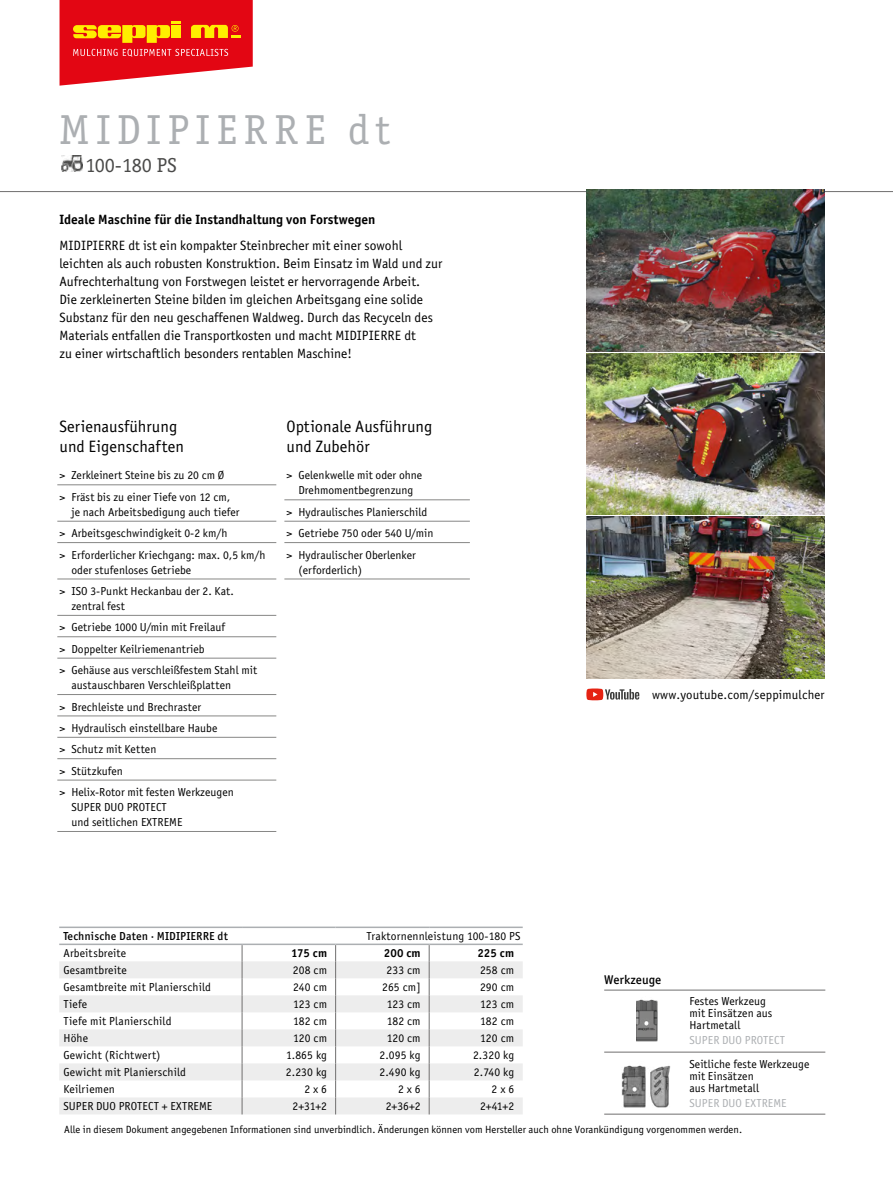
<style>
.page{position:relative;width:893px;height:1191px;background:#fff}
.page>*{position:absolute;margin:0;border:0;box-sizing:border-box;transform-origin:0 0}
.t1{font:42px "Officina Serif ITC";letter-spacing:.165em;color:#acafb2}
.t2{font:20.25px "Officina Serif ITC";color:#4a4a49}
.t3{font:16.5px/19.5px "Officina Sans Book ITC";color:#000}
.t4{font:13.5px/18px "Officina Sans Book ITC";color:#000}
.t5{font:13.5px "Officina Sans Bold ITC";color:#000}
.t6{font:12.75px "Officina Sans Book ITC";letter-spacing:.01em;color:#000}
.t7{font:12.75px "Officina Sans Medium ITC";color:#000}
.t8{font:11.55px/21.5px "Officina Sans Book ITC";color:#000}
.t9{font:11.55px "Officina Sans Book ITC";color:#acafb2}
.t10{font:11.55px "Officina Sans Medium ITC";letter-spacing:.01em;color:#000}
.t11{font:11.55px "Officina Sans Bold ITC";letter-spacing:.01em;color:#000}
.t12{font:10.5px "Officina Sans Book ITC";color:#000}
.s1{font-family:"Officina Sans Bold ITC"}
</style>
<div class="page">
<svg style="left:60px;top:0;width:193px;height:86px;background:#e93f30"></svg>
<hr style="left:0;top:191px;width:893px;height:1px;background:#706f6f">
<img style="left:586px;top:190px;width:239px;height:161px">
<img style="left:586px;top:517px;width:239px;height:161px">
<img style="left:586px;top:353px;width:238px;height:162px">
<svg style="left:586px;top:688px;width:53px;height:12px"></svg>
<hr style="left:604px;top:1113px;width:221px;height:1px;background:#706f6f">
<hr style="left:604px;top:1051px;width:221px;height:1px;background:#706f6f">
<img style="left:636px;top:999px;width:21px;height:43px">
<img style="left:621px;top:1065px;width:50px;height:43px">
<hr style="left:604px;top:989px;width:221px;height:1px;background:#706f6f">
<img style="left:62px;top:156px;width:21px;height:16px">
<hr style="left:57px;top:484px;width:219px;height:1px;background:#878786">
<hr style="left:57px;top:521px;width:219px;height:1px;background:#878786">
<hr style="left:57px;top:542px;width:219px;height:1px;background:#878786">
<hr style="left:57px;top:579px;width:219px;height:1px;background:#878786">
<hr style="left:57px;top:615px;width:219px;height:1px;background:#878786">
<hr style="left:57px;top:636px;width:219px;height:1px;background:#878786">
<hr style="left:57px;top:658px;width:219px;height:1px;background:#878786">
<hr style="left:57px;top:694px;width:219px;height:1px;background:#878786">
<hr style="left:57px;top:715px;width:219px;height:1px;background:#878786">
<hr style="left:57px;top:737px;width:219px;height:1px;background:#878786">
<hr style="left:57px;top:758px;width:219px;height:1px;background:#878786">
<hr style="left:57px;top:780px;width:219px;height:1px;background:#878786">
<hr style="left:57px;top:831px;width:219px;height:1px;background:#878786">
<hr style="left:284px;top:499px;width:186px;height:1px;background:#878786">
<hr style="left:284px;top:521px;width:186px;height:1px;background:#878786">
<hr style="left:284px;top:542px;width:186px;height:1px;background:#878786">
<hr style="left:284px;top:579px;width:186px;height:1px;background:#878786">
<svg style="left:59px;top:961px;width:464px;height:153px;fill:#ededed"></svg>
<svg style="left:429px;top:945px;width:1px;height:169px"></svg>
<svg style="left:242px;top:945px;width:1px;height:169px"></svg>
<svg style="left:335px;top:945px;width:1px;height:169px"></svg>
<hr style="left:59px;top:926px;width:183px;height:2px;background:#acafb2">
<hr style="left:242px;top:926px;width:94px;height:2px;background:#acafb2">
<hr style="left:336px;top:926px;width:93px;height:2px;background:#acafb2">
<hr style="left:429px;top:926px;width:94px;height:2px;background:#acafb2">
<hr style="left:59px;top:943px;width:183px;height:2px;background:#acafb2">
<hr style="left:242px;top:943px;width:94px;height:2px;background:#acafb2">
<hr style="left:336px;top:943px;width:93px;height:2px;background:#acafb2">
<hr style="left:429px;top:943px;width:94px;height:2px;background:#acafb2">
<h1 class="t1" style="left:59px;top:113px;width:333px">MIDIPIERRE dt</h1>
<h2 class="t2" style="left:85px;top:157px;width:93px">100-180 PS</h2>
<p class="t5" style="left:59px;top:214px;width:317px">Ideale Maschine für die Instandhaltung von Forstwegen</p>
<p class="t4" style="left:59px;top:237px;width:385px">MIDIPIERRE dt ist ein kompakter Steinbrecher mit einer sowohl leichten als auch robusten Konstruktion. Beim Einsatz im Wald und zur Aufrechterhaltung von Forstwegen leistet er hervorragende Arbeit.<br>Die zerkleinerten Steine bilden im gleichen Arbeitsgang eine solide Substanz für den neu geschaffenen Waldweg. Durch das Recyceln des Materials entfallen die Transportkosten und macht MIDIPIERRE dt<br>zu einer wirtschaftlich besonders rentablen Maschine!</p>
<h3 class="t3" style="left:59px;top:417px;width:126px">Serienausführung und Eigenschaften</h3>
<p class="t8" style="left:59px;top:465px;width:172px">&gt; Zerkleinert Steine bis zu 20 cm Ø &gt; Fräst bis zu einer Tiefe von 12 cm,</p>
<p class="t8" style="left:59px;top:501px;width:208px;text-indent:12px">je nach Arbeitsbedigung auch tiefer<br>&gt; Arbeitsgeschwindigkeit 0-2 km/h<br>&gt; Erforderlicher Kriechgang: max. 0,5 km/h</p>
<p class="t8" style="left:59px;top:559px;width:176px;text-indent:12px">oder stufenloses Getriebe<br>&gt; ISO 3-Punkt Heckanbau der 2. Kat.</p>
<p class="t8" style="left:59px;top:596px;width:199px;text-indent:12px">zentral fest<br>&gt; Getriebe 1000 U/min mit Freilauf<br>&gt; Doppelter Keilriemenantrieb<br>&gt; Gehäuse aus verschleißfestem Stahl mit</p>
<p class="t8" style="left:59px;top:675px;width:176px;text-indent:12px">austauschbaren Verschleißplatten &gt; Brechleiste und Brechraster<br>&gt; Hydraulisch einstellbare Haube<br>&gt; Schutz mit Ketten<br>&gt; Stützkufen<br>&gt; Helix-Rotor mit festen Werkzeugen</p>
<p class="t8" style="left:71px;top:800px;width:113px;line-height:15px">SUPER DUO PROTECT und seitlichen EXTREME</p>
<h3 class="t3" style="left:287px;top:417px;width:147px">Optionale Ausführung und Zubehör</h3>
<p class="t8" style="left:287px;top:468px;width:137px;line-height:15px;text-align:center">&gt; Gelenkwelle mit oder ohne<br>Drehmomentbegrenzung</p>
<p class="t8" style="left:287px;top:501px;width:148px">&gt; Hydraulisches Planierschild &gt; Getriebe 750 oder 540 U/min &gt; Hydraulischer Oberlenker</p>
<p class="t8" style="left:299px;top:559px;width:65px">(erforderlich)</p>
<p class="t10" style="left:63px;top:931px;width:166px">Technische Daten <span class="s1">·</span> MIDIPIERRE dt</p>
<p class="t8" style="left:367px;top:925px;width:155px">Traktornennleistung 100-180 PS</p>
<p class="t8" style="left:63px;top:942px;width:64px">Arbeitsbreite</p>
<p class="t11" style="left:291px;top:948px;width:37px">175 cm</p>
<p class="t11" style="left:384px;top:948px;width:38px">200 cm</p>
<p class="t11" style="left:477px;top:948px;width:38px">225 cm</p>
<p class="t8" style="left:63px;top:959px;width:65px">Gesamtbreite</p>
<p class="t8" style="left:293px;top:959px;width:36px">208 cm</p>
<p class="t8" style="left:386px;top:959px;width:36px">233 cm</p>
<p class="t8" style="left:480px;top:959px;width:36px">258 cm</p>
<p class="t8" style="left:63px;top:976px;width:149px">Gesamtbreite mit Planierschild</p>
<p class="t8" style="left:293px;top:976px;width:35px">240 cm</p>
<p class="t8" style="left:382px;top:976px;width:40px">265 cm]</p>
<p class="t8" style="left:480px;top:976px;width:36px">290 cm</p>
<p class="t8" style="left:63px;top:993px;width:25px">Tiefe</p>
<p class="t8" style="left:293px;top:993px;width:35px">123 cm</p>
<p class="t8" style="left:387px;top:993px;width:35px">123 cm</p>
<p class="t8" style="left:480px;top:993px;width:35px">123 cm</p>
<p class="t8" style="left:63px;top:1010px;width:109px">Tiefe mit Planierschild</p>
<p class="t8" style="left:293px;top:1010px;width:35px">182 cm</p>
<p class="t8" style="left:387px;top:1010px;width:35px">182 cm</p>
<p class="t8" style="left:480px;top:1010px;width:35px">182 cm</p>
<p class="t8" style="left:63px;top:1027px;width:26px">Höhe</p>
<p class="t8" style="left:293px;top:1027px;width:35px">120 cm</p>
<p class="t8" style="left:387px;top:1027px;width:35px">120 cm</p>
<p class="t8" style="left:480px;top:1027px;width:35px">120 cm</p>
<p class="t8" style="left:63px;top:1044px;width:99px">Gewicht (Richtwert)</p>
<p class="t8" style="left:286px;top:1044px;width:42px">1.865 kg</p>
<p class="t8" style="left:379px;top:1044px;width:43px">2.095 kg</p>
<p class="t8" style="left:473px;top:1044px;width:43px">2.320 kg</p>
<p class="t8" style="left:63px;top:1061px;width:124px">Gewicht mit Planierschild</p>
<p class="t8" style="left:286px;top:1061px;width:43px">2.230 kg</p>
<p class="t8" style="left:379px;top:1061px;width:43px">2.490 kg</p>
<p class="t8" style="left:474px;top:1061px;width:42px">2.740 kg</p>
<p class="t8" style="left:63px;top:1079px;width:53px">Keilriemen</p>
<p class="t8" style="left:304px;top:1079px;width:24px">2 x 6</p>
<p class="t8" style="left:398px;top:1079px;width:24px">2 x 6</p>
<p class="t8" style="left:492px;top:1079px;width:24px">2 x 6</p>
<p class="t8" style="left:63px;top:1096px;width:151px">SUPER DUO PROTECT + EXTREME</p>
<p class="t8" style="left:293px;top:1096px;width:36px">2+31+2</p>
<p class="t8" style="left:386px;top:1096px;width:36px">2+36+2</p>
<p class="t8" style="left:480px;top:1096px;width:36px">2+41+2</p>
<p class="t6" style="left:652px;top:688px;width:174px">www.youtube.com/seppimulcher</p>
<p class="t7" style="left:604px;top:974px;width:59px">Werkzeuge</p>
<p class="t8" style="left:689px;top:996px;width:84px;line-height:12px">Festes Werkzeug mit Einsätzen aus<br>Hartmetall</p>
<p class="t9" style="left:689px;top:1034px;width:97px">SUPER DUO PROTECT</p>
<p class="t8" style="left:689px;top:1058px;width:122px;line-height:12px">Seitliche feste Werkzeuge mit Einsätzen<br>aus Hartmetall</p>
<p class="t9" style="left:689px;top:1097px;width:99px">SUPER DUO EXTREME</p>
<p class="t12" style="left:64px;top:1124px;width:679px">Alle in diesem Dokument angegebenen Informationen sind unverbindlich. Änderungen können vom Hersteller auch ohne Vorankündigung vorgenommen werden.</p>
</div>
